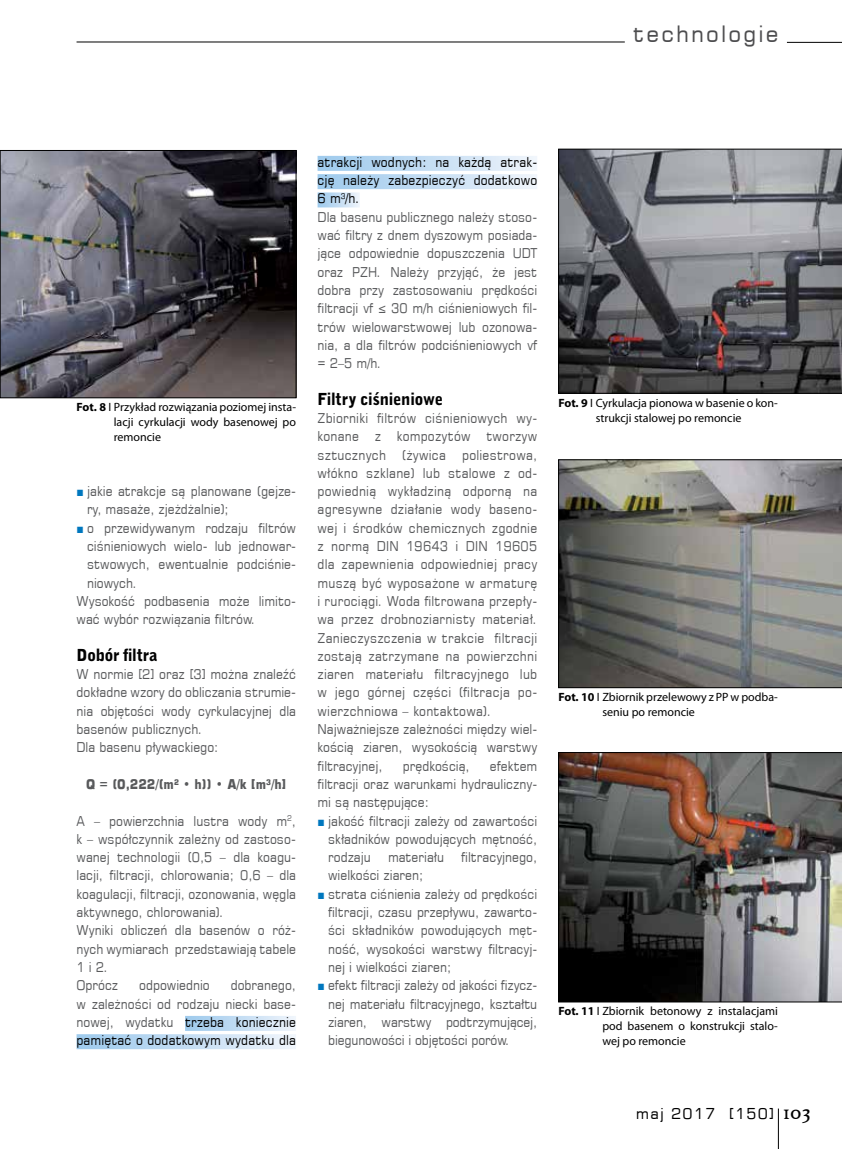
<style>
.page{position:relative;width:842px;height:1149px;background:#fff}
.page>*{position:absolute;margin:0;border:0;box-sizing:border-box;transform-origin:0 0}
.t1{font:22.5px "Square 721 TL";letter-spacing:.095em;color:#4d4d4f}
.t2{font:900 16.5px "Bell Gothic";letter-spacing:-.01em;color:#000}
.t3{font:15px "Square 721 TL";letter-spacing:.08em;color:#000}
.t4{font:13.5px/18.3px "Square 721 TL";color:#58595b;text-align:justify;scale:.9 1}
.t5{font:13.5px/18.3px "Square 721 TL";letter-spacing:.02em;color:#58595b;scale:.9 1}
.t6{font:13.5px/18.3px "Square 721 TL";letter-spacing:.01em;color:#000;text-align:justify;scale:.9 1}
.t7{font:700 13.5px "Square 721 TL";color:#58595b;scale:.9 1}
.t8{font:12px/15px "Myriad Pro";color:#000;text-align:justify}
.t9{font:7.8px "Square 721 TL";color:#000;scale:.9 1}
.s1{font-weight:700}
.s2{font-family:"Arial";color:#0077be}
.s3{color:#000}
.s4{font-family:"High Tower Text";font-size:24px}
</style>
<div class="page">
<hr style="left:778px;top:1108px;width:1px;height:40px;background:#000">
<hr style="left:787px;top:42px;width:55px;height:1px;background:#000">
<hr style="left:77px;top:42px;width:548px;height:1px;background:#000">
<img style="left:2px;top:152px;width:292px;height:244px">
<div style="left:0;top:150px;width:296px;height:248px;border:1px solid #000"></div>
<svg style="left:558px;top:149px;width:284px;height:244px"></svg>
<svg style="left:558px;top:459px;width:284px;height:228px"></svg>
<img style="left:558px;top:752px;width:284px;height:249px">
<svg style="left:185px;top:1016px;width:111px;height:14px"></svg>
<svg style="left:77px;top:1034px;width:219px;height:14px"></svg>
<svg style="left:318px;top:156px;width:219px;height:15px"></svg>
<svg style="left:318px;top:174px;width:219px;height:15px"></svg>
<svg style="left:318px;top:192px;width:42px;height:15px"></svg>
<h1 class="t1" style="left:633px;top:20px;width:147px">technologie</h1>
<p class="t6" style="left:318px;top:152px;width:246px">atrakcji wodnych: na każdą atrak&shy;cję należy zabezpieczyć dodatkowo 6 m /h.</p>
<p class="t4" style="left:318px;top:207px;width:246px">Dla basenu publicznego należy stoso&shy;wać filtry z dnem dyszowym posiada&shy;jące odpowiednie dopuszczenia UDT oraz PZH. Należy przyjąć, że jest dobra przy zastosowaniu prędkości filtracji vf ≤ 30 m/h ciśnieniowych fil&shy;trów wielowarstwowej lub ozonowa&shy;nia, a dla filtrów podciśnieniowych vf = 2–5 m/h.</p>
<p class="t2" style="left:318px;top:388px;width:127px">Filtry ciśnieniowe</p>
<p class="t5" style="left:318px;top:408px;width:246px">Zbiorniki filtrów ciśnieniowych wy&shy;konane z kompozytów tworzyw sztucznych (żywica poliestrowa, włókno szklane) lub stalowe z od&shy;powiednią wykładziną odporną na agresywne działanie wody baseno&shy;wej i środków chemicznych zgodnie z normą DIN 19643 i DIN 19605 dla zapewnienia odpowiedniej pracy muszą być wyposażone w armaturę i rurociągi. Woda filtrowana przepły&shy;wa przez drobnoziarnisty materiał.<br>Zanieczyszczenia w trakcie filtracji zostają zatrzymane na powierzchni ziaren materiału filtracyjnego lub w jego górnej części (filtracja po&shy;wierzchniowa – kontaktowa).<br>Najważniejsze zależności między wiel&shy;kością ziaren, wysokością warstwy filtracyjnej,</p>
<p class="t9" style="left:341px;top:191px;width:7px">3</p>
<p class="t8" style="left:114px;top:399px;width:184px;text-indent:-37px"><span class="s1">Fot. 8</span> Ι Przykład rozwiązania poziomej insta&shy;lacji cyrkulacji wody basenowej po remoncie</p>
<p class="t8" style="left:558px;top:395px;width:221px;text-align:center"><span class="s1">Fot. 9</span> Ι Cyrkulacja pionowa w basenie o kon&shy;strukcji stalowej po remoncie</p>
<p class="t4" style="left:87px;top:481px;width:234px;text-indent:-11px"><span class="s2">■</span> jakie atrakcje są planowane (gejze&shy;ry, masaże, zjeżdżalnie);</p>
<p class="t4" style="left:77px;top:518px;width:245px"><span class="s2">■</span> o przewidywanym rodzaju filtrów</p>
<p class="t4" style="left:87px;top:536px;width:234px">ciśnieniowych wielo- lub jednowar-</p>
<p class="t4" style="left:87px;top:555px;width:234px">stwowych, ewentualnie podciśnie-</p>
<p class="t4" style="left:87px;top:573px;width:57px">niowych.</p>
<p class="t4" style="left:77px;top:591px;width:245px">Wysokość podbasenia może limito-</p>
<p class="t4" style="left:77px;top:609px;width:201px">wać wybór rozwiązania filtrów.</p>
<p class="t2" style="left:77px;top:644px;width:82px">Dobór filtra</p>
<p class="t4" style="left:77px;top:664px;width:245px;text-align:left">W normie [2] oraz [3] można znaleźć dokładne wzory do obliczania strumie&shy;nia objętości wody cyrkulacyjnej dla basenów publicznych.<br>Dla basenu pływackiego:</p>
<p class="t7" style="left:86px;top:774px;width:224px">Q = (0,222/(m<sup>2</sup> • h)) • A/k [m<sup>3</sup>/h]</p>
<p class="t4" style="left:77px;top:811px;width:245px;text-align:left">A – powierzchnia lustra wody m<sup>2</sup>, k – współczynnik zależny od zastoso&shy;wanej technologii (0,5 – dla koagu&shy;lacji, filtracji, chlorowania; 0,6 – dla koagulacji, filtracji, ozonowania, węgla aktywnego, chlorowania).<br>Wyniki obliczeń dla basenów o róż&shy;nych wymiarach przedstawiają tabele<br>1 i 2.<br>Oprócz</p>
<p class="t8" style="left:602px;top:689px;width:177px;text-indent:-44px"><span class="s1">Fot. 10</span> Ι Zbiornik przelewowy z PP w podba&shy;seniu po remoncie</p>
<p class="t4" style="left:403px;top:756px;width:76px">prędkością,</p>
<p class="t4" style="left:318px;top:756px;width:246px;text-indent:172px">efektem filtracji oraz warunkami hydrauliczny&shy;mi są następujące:</p>
<p class="t4" style="left:328px;top:810px;width:234px;text-indent:-11px"><span class="s2">■</span> jakość filtracji zależy od zawartości składników powodujących mętność, rodzaju</p>
<p class="t4" style="left:388px;top:847px;width:64px">materiału</p>
<p class="t4" style="left:461px;top:847px;width:86px">filtracyjnego,</p>
<p class="t4" style="left:328px;top:865px;width:107px">wielkości ziaren;</p>
<p class="t4" style="left:328px;top:884px;width:234px;text-indent:-11px"><span class="s2">■</span> strata ciśnienia zależy od prędkości filtracji, czasu przepływu, zawarto&shy;ści składników powodujących męt&shy;ność, wysokości warstwy filtracyj&shy;nej i wielkości ziaren;</p>
<p class="t4" style="left:328px;top:975px;width:234px;text-indent:-11px"><span class="s2">■</span> efekt filtracji zależy od jakości fizycz&shy;nej materiału filtracyjnego, kształtu ziaren, warstwy podtrzymującej, biegunowości i objętości porów.</p>
<p class="t4" style="left:77px;top:975px;width:245px;text-indent:154px">dobranego, w zależności od rodzaju niecki base&shy;nowej, wydatku <span class="s3">trzeba koniecznie pamiętać o dodatkowym wydatku dla</span></p>
<p class="t4" style="left:139px;top:975px;width:80px">odpowiednio</p>
<p class="t8" style="left:602px;top:1003px;width:177px;text-indent:-44px"><span class="s1">Fot. 11</span> Ι Zbiornik betonowy z instalacjami pod basenem o konstrukcji stalo&shy;wej po remoncie</p>
<p class="t3" style="left:636px;top:1103px;width:176px">maj 2017 [150] <span class="s4">103</span></p>
</div>
